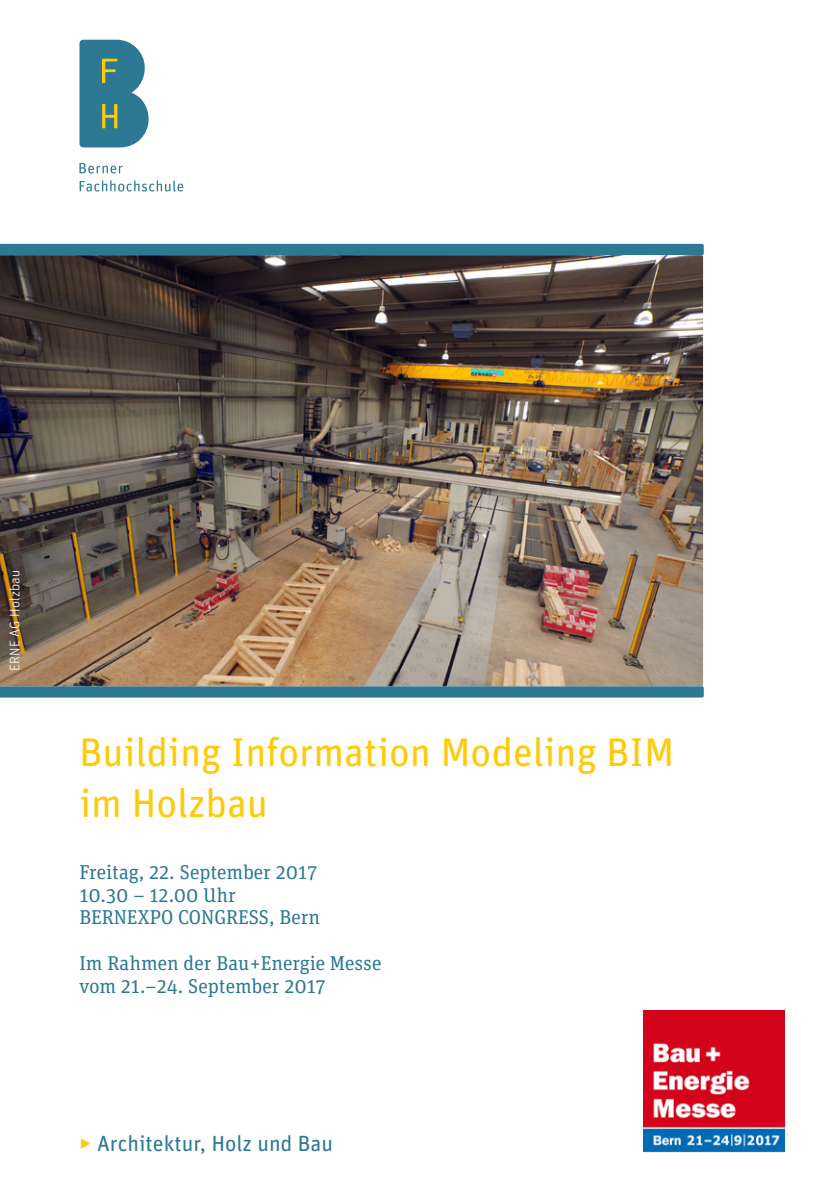
<style>
.page{position:relative;width:840px;height:1191px;background:#fff}
.page>*{position:absolute;margin:0;border:0;box-sizing:border-box;transform-origin:0 0}
.Haupttitel{font:40px/51px "Unit Rounded Pro";color:#feca0a}
.Organisationseinheit{font:22px "Unit Rounded Pro";color:#2d7993}
.Teaser{font:20px/22.6px "Unit Slab Pro";color:#2d7993}
.t1{font:300 14px "Unit Rounded Pro";letter-spacing:.015em;color:#fff}
.s1{color:#feca0a}
</style>
<div class="page">
<div style="left:0;top:244px;width:703px;height:11px;background:#2d7993"></div>
<svg style="left:0;top:686px;width:703px;height:11px;background:#337b94"></svg>
<svg style="left:79px;top:40px;width:69px;height:107px;background:#4b8997"></svg>
<svg style="left:79px;top:163px;width:43px;height:10px"></svg>
<svg style="left:80px;top:180px;width:103px;height:11px"></svg>
<img style="left:0;top:255px;width:702px;height:431px">
<img style="left:643px;top:1010px;width:141px;height:141px">
<hr style="left:643px;top:1151px;width:141px;height:1px;background:#2d7993">
<p class="t1" style="left:6px;top:671px;width:103px;rotate:-90deg">ERNE AG Holzbau</p>
<p class="Haupttitel" style="left:79px;top:724px;width:596px">Building Information Modeling BIM im Holzbau</p>
<p class="Teaser" style="left:79px;top:860px;width:239px">Freitag, 22. September 2017</p>
<p class="Teaser" style="left:79px;top:883px;width:158px">10.30 – 12.00 Uhr</p>
<p class="Teaser" style="left:79px;top:905px;width:242px">BERNEXPO CONGRESS, Bern</p>
<p class="Teaser" style="left:79px;top:951px;width:303px">Im Rahmen der Bau+Energie Messe vom 21.–24. September 2017</p>
<p class="Organisationseinheit" style="left:79px;top:1128px;width:255px"><span class="s1">‣</span> Architektur, Holz und Bau</p>
</div>
